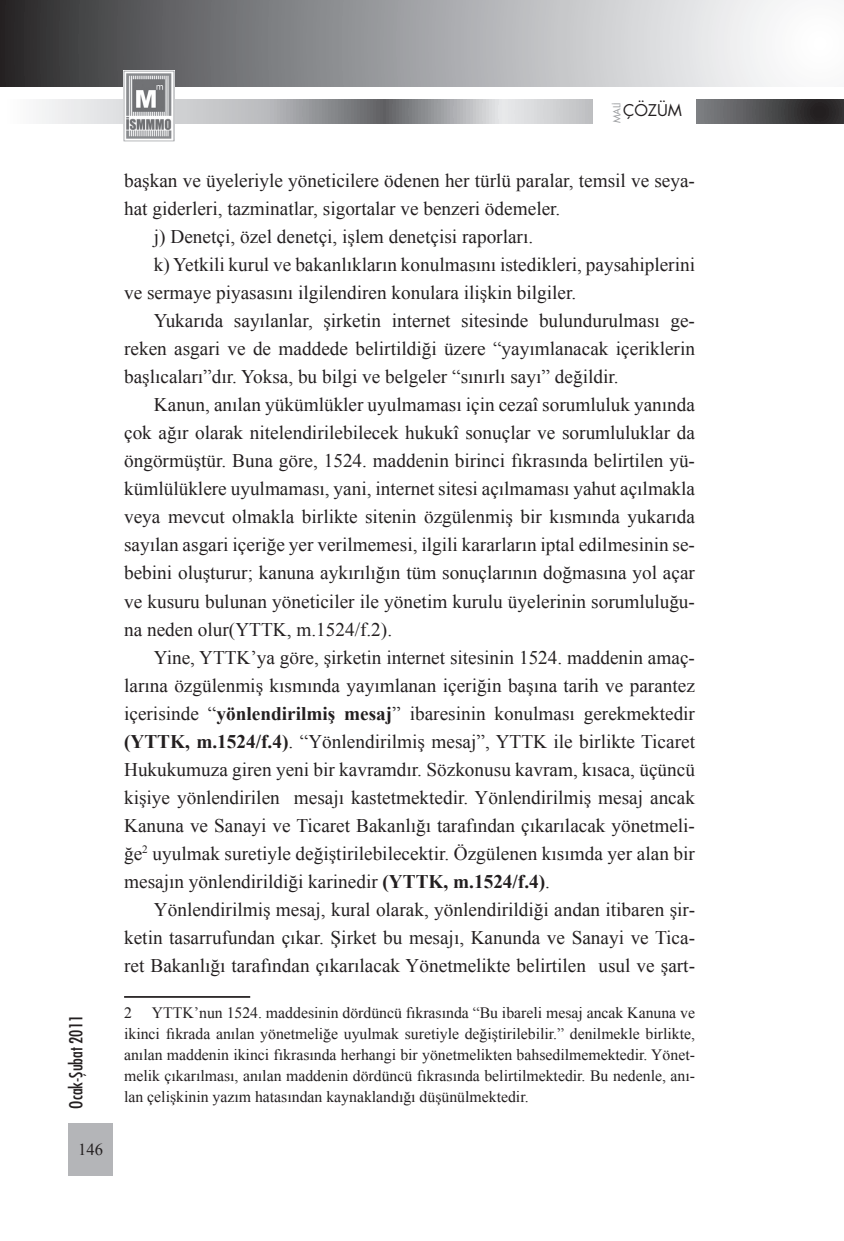
<style>
.page{position:relative;width:844px;height:1241px;background:#fff}
.page>*{position:absolute;margin:0;border:0;box-sizing:border-box;transform-origin:0 0}
.t1{font:19.25px "Times New Roman";color:#231f20}
.t2{font:17.5px "Futura Cond Nr Tr";color:#231f20}
.t3{font:16.62px "Times New Roman";color:#231f20}
.t4{font:15.75px/21px "Times New Roman";color:#231f20;text-align:justify}
.t5{font:15.75px "Futura Book Tr";color:#231f20}
.t6{font:9.62px "Futura Book Tr";color:#97999c}
.s1{font-weight:700}
</style>
<div class="page">
<div style="left:68px;top:1122px;width:45px;height:53px;background:#b4b5b8"></div>
<svg style="left:1px;top:0;width:781px;height:86px;background:#999a9c"></svg>
<svg style="left:39px;top:100px;width:780px;height:23px;background:#a4a5a8"></svg>
<div style="left:593px;top:97px;width:102px;height:35px;background:#fff"></div>
<img style="left:123px;top:71px;width:51px;height:70px">
<div style="left:819px;top:100px;width:24px;height:23px;background:#2a2829"></div>
<hr style="left:124px;top:995px;width:126px;height:2px;background:#231f20">
<p class="t2" style="left:65px;top:1108px;width:95px;rotate:-90deg">Ocak-Şubat 2011</p>
<p class="t3" style="left:78px;top:1139px;width:26px">146</p>
<p class="t6" style="left:610px;top:123px;width:22px;rotate:-90deg">MALİ</p>
<p class="t5" style="left:623px;top:100px;width:60px">ÇÖZÜM</p>
<p class="t1" style="left:124px;top:169px;width:572px">başkan ve üyeleriyle yöneticilere ödenen her türlü paralar, temsil ve seya-</p>
<p class="t1" style="left:124px;top:197px;width:437px">hat giderleri, tazminatlar, sigortalar ve benzeri ödemeler.</p>
<p class="t1" style="left:154px;top:225px;width:381px">j) Denetçi, özel denetçi, işlem denetçisi raporları.</p>
<p class="t1" style="left:154px;top:253px;width:542px">k) Yetkili kurul ve bakanlıkların konulmasını istedikleri, paysahiplerini</p>
<p class="t1" style="left:124px;top:281px;width:453px">ve sermaye piyasasını ilgilendiren konulara ilişkin bilgiler.</p>
<p class="t1" style="left:154px;top:309px;width:542px">Yukarıda sayılanlar, şirketin internet sitesinde bulundurulması ge-</p>
<p class="t1" style="left:124px;top:337px;width:572px">reken asgari ve de maddede belirtildiği üzere “yayımlanacak içeriklerin</p>
<p class="t1" style="left:124px;top:365px;width:495px">başlıcaları”dır. Yoksa, bu bilgi ve belgeler “sınırlı sayı” değildir.</p>
<p class="t1" style="left:154px;top:393px;width:542px">Kanun, anılan yükümlükler uyulmaması için cezaî sorumluluk yanında</p>
<p class="t1" style="left:124px;top:421px;width:572px">çok ağır olarak nitelendirilebilecek hukukî sonuçlar ve sorumluluklar da</p>
<p class="t1" style="left:124px;top:449px;width:572px">öngörmüştür. Buna göre, 1524. maddenin birinci fıkrasında belirtilen yü-</p>
<p class="t1" style="left:124px;top:477px;width:572px">kümlülüklere uyulmaması, yani, internet sitesi açılmaması yahut açılmakla</p>
<p class="t1" style="left:124px;top:505px;width:572px">veya mevcut olmakla birlikte sitenin özgülenmiş bir kısmında yukarıda</p>
<p class="t1" style="left:124px;top:534px;width:572px">sayılan asgari içeriğe yer verilmemesi, ilgili kararların iptal edilmesinin se-</p>
<p class="t1" style="left:124px;top:562px;width:572px">bebini oluşturur; kanuna aykırılığın tüm sonuçlarının doğmasına yol açar</p>
<p class="t1" style="left:124px;top:590px;width:572px">ve kusuru bulunan yöneticiler ile yönetim kurulu üyelerinin sorumluluğu-</p>
<p class="t1" style="left:124px;top:618px;width:269px">na neden olur(YTTK, m.1524/f.2).</p>
<p class="t1" style="left:154px;top:646px;width:542px">Yine, YTTK’ya göre, şirketin internet sitesinin 1524. maddenin amaç-</p>
<p class="t1" style="left:124px;top:674px;width:572px">larına özgülenmiş kısmında yayımlanan içeriğin başına tarih ve parantez</p>
<p class="t1" style="left:124px;top:702px;width:572px">içerisinde “<span class="s1">yönlendirilmiş mesaj</span>” ibaresinin konulması gerekmektedir</p>
<p class="t1" style="left:124px;top:730px;width:572px"><span class="s1">(YTTK, m.1524/f.4)</span>. “Yönlendirilmiş mesaj”, YTTK ile birlikte Ticaret</p>
<p class="t1" style="left:124px;top:758px;width:572px">Hukukumuza giren yeni bir kavramdır. Sözkonusu kavram, kısaca, üçüncü</p>
<p class="t1" style="left:124px;top:786px;width:572px">kişiye yönlendirilen mesajı kastetmektedir. Yönlendirilmiş mesaj ancak</p>
<p class="t1" style="left:124px;top:814px;width:572px">Kanuna ve Sanayi ve Ticaret Bakanlığı tarafından çıkarılacak yönetmeli-</p>
<p class="t1" style="left:124px;top:841px;width:572px">ğe<sup>2</sup> uyulmak suretiyle değiştirilebilecektir. Özgülenen kısımda yer alan bir</p>
<p class="t1" style="left:124px;top:869px;width:427px">mesajın yönlendirildiği karinedir <span class="s1">(YTTK, m.1524/f.4)</span>.</p>
<p class="t1" style="left:154px;top:897px;width:542px">Yönlendirilmiş mesaj, kural olarak, yönlendirildiği andan itibaren şir-</p>
<p class="t1" style="left:124px;top:925px;width:572px">ketin tasarrufundan çıkar. Şirket bu mesajı, Kanunda ve Sanayi ve Tica-</p>
<p class="t1" style="left:124px;top:953px;width:572px">ret Bakanlığı tarafından çıkarılacak Yönetmelikte belirtilen usul ve şart-</p>
<p class="t4" style="left:124px;top:1001px;width:9px">2</p>
<p class="t4" style="left:124px;top:1001px;width:572px;text-indent:28px">YTTK’nun 1524. maddesinin dördüncü fıkrasında “Bu ibareli mesaj ancak Kanuna ve ikinci fıkrada anılan yönetmeliğe uyulmak suretiyle değiştirilebilir.” denilmekle birlikte, anılan maddenin ikinci fıkrasında herhangi bir yönetmelikten bahsedilmemektedir. Yönet&shy;melik çıkarılması, anılan maddenin dördüncü fıkrasında belirtilmektedir. Bu nedenle, anı&shy;lan çelişkinin yazım hatasından kaynaklandığı düşünülmektedir.</p>
</div>
